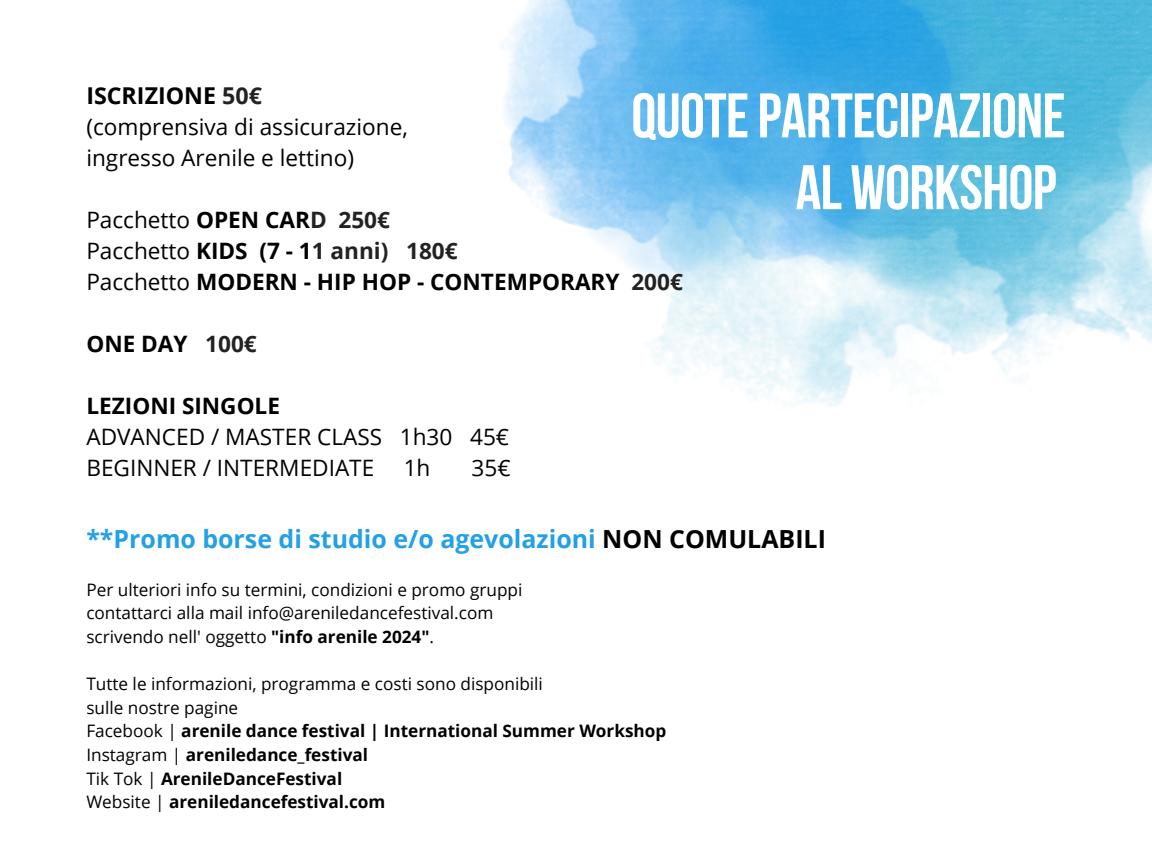
<style>
.page{position:relative;width:1152px;height:864px;background:#fff}
.page>*{position:absolute;margin:0;border:0;box-sizing:border-box;transform-origin:0 0}
.t1{font:700 62.85px/71.8px "Bebas Neue";letter-spacing:-.01em;color:#fff;text-align:right}
.t2{font:700 24.9px "Open Sans";color:#23a0e6}
.t3{font:700 23.25px "Open Sans";color:#000}
.t4{font:22.65px/31px "Open Sans";color:#000}
.t5{font:700 22.65px/31px "Open Sans";color:#000}
.t6{font:700 22.65px "Open Sans";color:#222}
.t7{font:17.25px "Open Sans";color:#000}
.t8{font:700 17.25px "Open Sans";color:#000}
.s1{color:#222}
.s2{font-weight:400}
.s3{font-weight:700}
.s4{color:#000}
</style>
<div class="page">
<img style="left:501px;top:0;width:651px;height:407px">
<h1 class="t3" style="left:86px;top:79px;width:177px">ISCRIZIONE <span class="s1">50€</span></h1>
<h1 class="t4" style="left:86px;top:110px;width:323px">(comprensiva di assicurazione, ingresso Arenile e lettino)</h1>
<h4 class="t5" style="left:86px;top:203px;width:598px"><span class="s2">Pacchetto</span> OPEN CAR<span class="s1">D 250€<br></span><span class="s2">Pacchetto</span> KIDS (7 - 1<span class="s1">1 anni) 180€<br></span><span class="s2">Pacchetto</span> MODERN - HIP HOP - CONTEMPORARY <span class="s1">200€</span></h4>
<h1 class="t1" style="left:631px;top:86px;width:436px">QUOTEPARTECIPAZIONE<br>ALWORKSHOP</h1>
<h4 class="t5" style="left:86px;top:327px;width:103px">ONE DAY</h4>
<h2 class="t6" style="left:205px;top:328px;width:53px">100€</h2>
<h2 class="t4" style="left:86px;top:389px;width:368px"><span class="s3">LEZIONI SINGOLE<br></span>ADVANCED / MASTER CLASS 1h30</h2>
<h4 class="t4" style="left:470px;top:420px;width:41px">45€</h4>
<h4 class="t4" style="left:86px;top:451px;width:289px">BEGINNER / INTERMEDIATE</h4>
<h4 class="t4" style="left:404px;top:451px;width:28px">1h</h4>
<h4 class="t4" style="left:472px;top:451px;width:41px">35€</h4>
<h3 class="t2" style="left:86px;top:522px;width:741px">**Promo borse di studio e/o agevolazioni <span class="s4">NON COMULABILI</span></h3>
<p class="t7" style="left:86px;top:577px;width:438px">Per ulteriori info su termini, condizioni e promo gruppi</p>
<p class="t7" style="left:86px;top:601px;width:408px">contattarci alla mail info@areniledancefestival.com</p>
<p class="t7" style="left:86px;top:625px;width:349px">scrivendo nell' oggetto <span class="s3">"info arenile 2024"</span>.</p>
<p class="t7" style="left:86px;top:672px;width:458px">Tutte le informazioni, programma e costi sono disponibili</p>
<p class="t7" style="left:86px;top:695px;width:153px">sulle nostre pagine</p>
<p class="t8" style="left:86px;top:719px;width:581px"><span class="s2">Facebook |</span> arenile dance festival | International Summer Workshop</p>
<p class="t8" style="left:86px;top:743px;width:283px"><span class="s2">Instagram |</span> areniledance_festival</p>
<p class="t8" style="left:86px;top:766px;width:257px"><span class="s2">Tik Tok |</span> ArenileDanceFestival</p>
<p class="t8" style="left:86px;top:790px;width:301px"><span class="s2">Website |</span> areniledancefestival.com</p>
</div>
